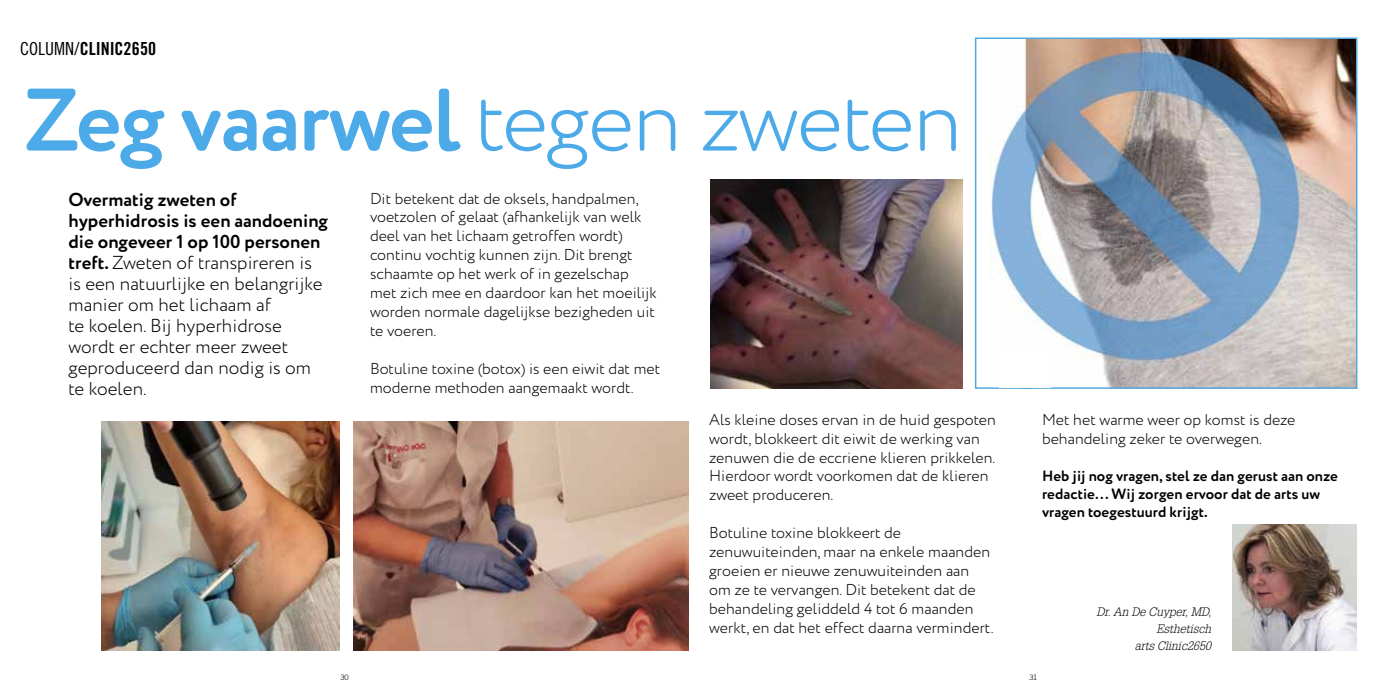
<style>
.page{position:relative;width:1378px;height:689px;background:#fff}
.page>*{position:absolute;margin:0;border:0;box-sizing:border-box;transform-origin:0 0}
.t1{font:300 88.5px "Circe Rounded";letter-spacing:-.025em;color:#4caae9}
.t2{font:300 18.75px/21px "Circe Rounded";color:#000}
.t3{font:18px "Trade Gothic LT Std Bd Cn 20";letter-spacing:.005em;color:#000}
.t4{font:300 15.75px/18.9px "Circe Rounded";color:#000}
.t5{font:700 15px/18px "Circe Rounded";color:#000}
.t6{font:italic 300 12px/17px "Glypha LT Std";color:#000;text-align:right}
.t7{font:300 7.5px "Trade Gothic LT Std";color:#000}
.s1{font-family:"Trade Gothic LT Std Cn 18"}
.s2{font-weight:700}
</style>
<div class="page">
<img style="left:353px;top:421px;width:336px;height:229px">
<img style="left:101px;top:421px;width:238px;height:229px">
<img style="left:1232px;top:524px;width:124px;height:126px">
<img style="left:990px;top:41px;width:364px;height:345px">
<div style="left:975px;top:38px;width:382px;height:351px;border:2px solid #54a8de"></div>
<img style="left:710px;top:180px;width:253px;height:208px">
<div style="left:999px;top:349px;width:52px;height:38px;background:#fff"></div>
<p class="t3" style="left:20px;top:38px;width:138px"><span class="s1">COLUMN/</span>CLINIC2650</p>
<h1 class="t1" style="left:24px;top:70px;width:940px"><span class="s2">Zeg vaarwel</span> tegen zweten</h1>
<p class="t2" style="left:68px;top:190px;width:261px"><span class="s2">Overmatig zweten of hyperhidrosis is een aandoening die ongeveer 1 op 100 personen treft.</span> Zweten of transpireren is is een natuurlijke en belangrijke manier om het lichaam af<br>te koelen. Bij hyperhidrose wordt er echter meer zweet geproduceerd dan nodig is om te koelen.</p>
<p class="t4" style="left:370px;top:189px;width:288px">Dit betekent dat de oksels, handpalmen, voetzolen of gelaat (afhankelijk van welk deel van het lichaam getroffen wordt) continu vochtig kunnen zijn. Dit brengt schaamte op het werk of in gezelschap met zich mee en daardoor kan het moeilijk worden normale dagelijkse bezigheden uit te voeren.</p>
<p class="t4" style="left:370px;top:360px;width:292px">Botuline toxine (botox) is een eiwit dat met moderne methoden aangemaakt wordt.</p>
<p class="t4" style="left:709px;top:411px;width:288px">Als kleine doses ervan in de huid gespoten wordt, blokkeert dit eiwit de werking van zenuwen die de eccriene klieren prikkelen.<br>Hierdoor wordt voorkomen dat de klieren zweet produceren.</p>
<p class="t4" style="left:709px;top:524px;width:286px">Botuline toxine blokkeert de zenuwuiteinden, maar na enkele maanden groeien er nieuwe zenuwuiteinden aan om ze te vervangen. Dit betekent dat de behandeling geliddeld 4 tot 6 maanden werkt, en dat het effect daarna vermindert.</p>
<p class="t4" style="left:1042px;top:411px;width:255px">Met het warme weer op komst is deze behandeling zeker te overwegen.</p>
<p class="t5" style="left:1042px;top:467px;width:297px">Heb jij nog vragen, stel ze dan gerust aan onze redactie... Wij zorgen ervoor dat de arts uw vragen toegestuurd krijgt.</p>
<p class="t6" style="left:1096px;top:603px;width:117px">Dr. An De Cuyper, MD,<br>Esthetisch<br>arts Clinic2650</p>
<p class="t7" style="left:340px;top:672px;width:10px">30</p>
<p class="t7" style="left:1029px;top:672px;width:9px">31</p>
</div>
